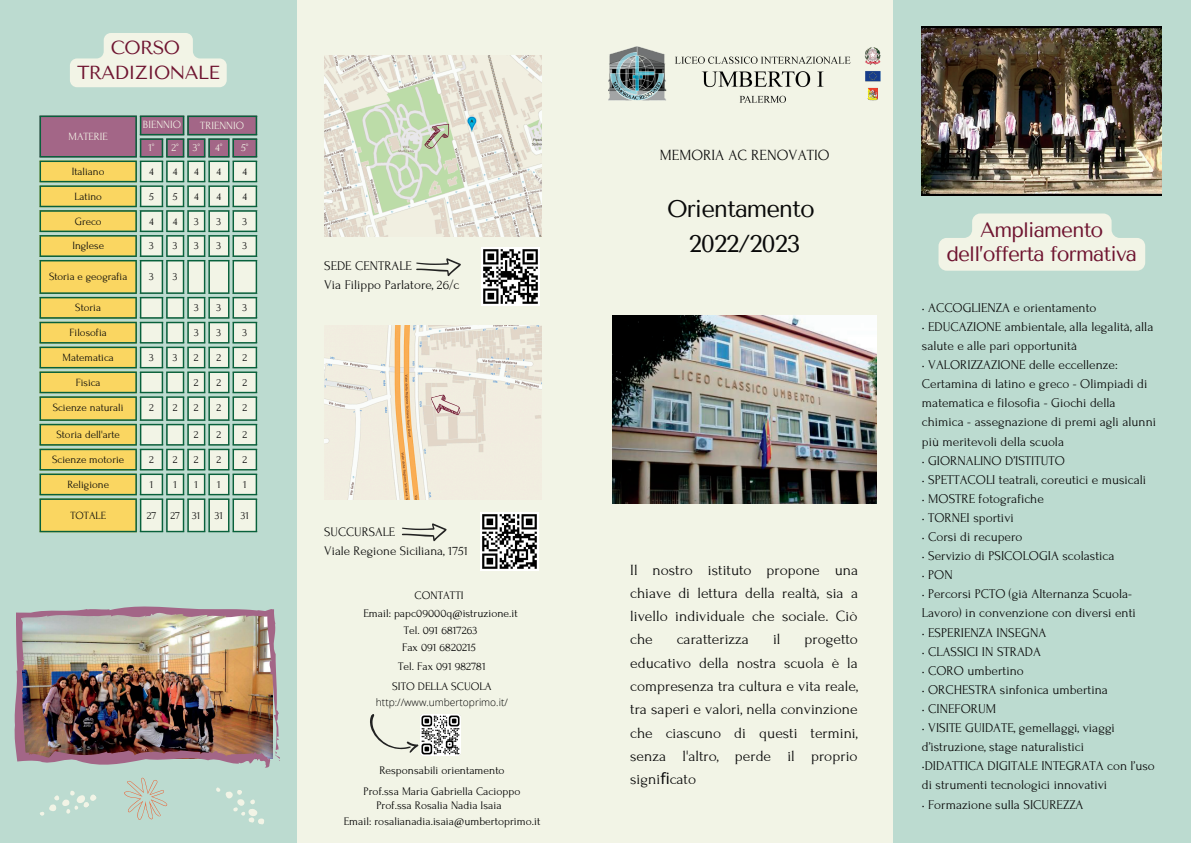
<style>
.page{position:relative;width:1191px;height:843px;background:#fff}
.page>*{position:absolute;margin:0;border:0;box-sizing:border-box;transform-origin:0 0}
.t1{font:23.9px/35.2px "Tenor Sans";letter-spacing:-.04em;color:#090909;text-align:center}
.t2{font:20.8px/24.4px "Tenor Sans";letter-spacing:-.04em;color:#6f1430;text-align:center}
.t3{font:18.8px/25.5px "Tenor Sans";letter-spacing:-.04em;color:#6f1430;text-align:center}
.t4{font:15.5px/23.2px "Forum";color:#090909;text-align:justify}
.t5{font:13.4px/19.1px "Forum";color:#090909}
.t6{font:13.3px/19.5px "Forum";color:#090909}
.t7{font:12.9px/19.3px "Forum";color:#090909}
.t8{font:11.5px/17.2px "Forum";color:#000;text-align:center}
.t9{font:11px "Forum";color:#090909}
.t10{font:11px "Forum";color:#f2f4e6}
.t11{font:300 10.2px "Open Sans";color:#000}
.s1{font-family:"Noto Sans"}
</style>
<div class="page">
<div style="left:0;top:0;width:1190px;height:842px;background:#f2f4e6"></div>
<div style="left:0;top:0;width:296px;height:842px;background:#bcdbd0"></div>
<div style="left:892px;top:0;width:298px;height:842px;background:#bcdbd0"></div>
<img style="left:921px;top:26px;width:240px;height:169px">
<img style="left:612px;top:315px;width:264px;height:188px">
<svg style="left:40px;top:115px;width:217px;height:417px;background:#bfc395"></svg>
<img style="left:324px;top:56px;width:217px;height:180px">
<svg style="left:424px;top:124px;width:25px;height:25px"></svg>
<img style="left:324px;top:325px;width:217px;height:174px">
<svg style="left:430px;top:390px;width:32px;height:31px"></svg>
<img style="left:481px;top:247px;width:58px;height:58px">
<img style="left:480px;top:512px;width:58px;height:58px">
<img style="left:420px;top:714px;width:41px;height:41px">
<svg style="left:416px;top:258px;width:45px;height:18px"></svg>
<svg style="left:402px;top:523px;width:45px;height:18px"></svg>
<svg style="left:370px;top:714px;width:49px;height:39px"></svg>
<img style="left:14px;top:606px;width:266px;height:161px">
<img style="left:608px;top:46px;width:272px;height:56px">
<svg style="left:938px;top:213px;width:207px;height:57px;background:#e9f0e2"></svg>
<svg style="left:70px;top:33px;width:157px;height:54px"></svg>
<svg style="left:40px;top:790px;width:57px;height:26px"></svg>
<svg style="left:124px;top:777px;width:140px;height:48px"></svg>
<h3 class="t3" style="left:77px;top:35px;width:144px">CORSO<br>TRADIZIONALE</h3>
<p class="t10" style="left:68px;top:130px;width:41px">MATERIE</p>
<p class="t10" style="left:143px;top:119px;width:40px">BIENNIO</p>
<p class="t10" style="left:200px;top:120px;width:45px">TRIENNIO</p>
<p class="t10" style="left:148px;top:142px;width:8px">1°</p>
<p class="t10" style="left:171px;top:142px;width:30px">2° 3°</p>
<p class="t10" style="left:215px;top:142px;width:9px">4°</p>
<p class="t10" style="left:241px;top:142px;width:9px">5°</p>
<p class="t9" style="left:72px;top:165px;width:34px">Italiano</p>
<p class="t9" style="left:149px;top:165px;width:6px">4</p>
<p class="t9" style="left:173px;top:165px;width:6px">4</p>
<p class="t9" style="left:194px;top:165px;width:6px">4</p>
<p class="t9" style="left:217px;top:165px;width:6px">4</p>
<p class="t9" style="left:242px;top:165px;width:6px">4</p>
<p class="t9" style="left:74px;top:190px;width:29px">Latino</p>
<p class="t9" style="left:149px;top:190px;width:6px">5</p>
<p class="t9" style="left:173px;top:190px;width:6px">5</p>
<p class="t9" style="left:194px;top:190px;width:6px">4</p>
<p class="t9" style="left:217px;top:190px;width:6px">4</p>
<p class="t9" style="left:242px;top:190px;width:6px">4</p>
<p class="t9" style="left:75px;top:215px;width:28px">Greco</p>
<p class="t9" style="left:149px;top:215px;width:6px">4</p>
<p class="t9" style="left:173px;top:215px;width:6px">4</p>
<p class="t9" style="left:194px;top:215px;width:6px">3</p>
<p class="t9" style="left:216px;top:215px;width:6px">3</p>
<p class="t9" style="left:242px;top:215px;width:6px">3</p>
<p class="t9" style="left:72px;top:240px;width:33px">Inglese</p>
<p class="t9" style="left:149px;top:240px;width:6px">3</p>
<p class="t9" style="left:173px;top:240px;width:6px">3</p>
<p class="t9" style="left:194px;top:240px;width:6px">3</p>
<p class="t9" style="left:216px;top:240px;width:6px">3</p>
<p class="t9" style="left:242px;top:240px;width:6px">3</p>
<p class="t9" style="left:49px;top:271px;width:80px">Storia e geografia</p>
<p class="t9" style="left:149px;top:271px;width:6px">3</p>
<p class="t9" style="left:173px;top:271px;width:6px">3</p>
<p class="t9" style="left:75px;top:301px;width:27px">Storia</p>
<p class="t9" style="left:194px;top:301px;width:6px">3</p>
<p class="t9" style="left:216px;top:301px;width:6px">3</p>
<p class="t9" style="left:242px;top:301px;width:6px">3</p>
<p class="t9" style="left:70px;top:326px;width:39px">Filosofia</p>
<p class="t9" style="left:194px;top:326px;width:6px">3</p>
<p class="t9" style="left:216px;top:326px;width:6px">3</p>
<p class="t9" style="left:242px;top:326px;width:6px">3</p>
<p class="t9" style="left:63px;top:351px;width:53px">Matematica</p>
<p class="t9" style="left:149px;top:351px;width:6px">3</p>
<p class="t9" style="left:173px;top:351px;width:6px">3</p>
<p class="t9" style="left:194px;top:351px;width:6px">2</p>
<p class="t9" style="left:216px;top:351px;width:6px">2</p>
<p class="t9" style="left:242px;top:351px;width:6px">2</p>
<p class="t9" style="left:76px;top:376px;width:26px">Fisica</p>
<p class="t9" style="left:194px;top:376px;width:6px">2</p>
<p class="t9" style="left:216px;top:376px;width:6px">2</p>
<p class="t9" style="left:242px;top:376px;width:6px">2</p>
<p class="t9" style="left:53px;top:402px;width:72px">Scienze naturali</p>
<p class="t9" style="left:149px;top:402px;width:6px">2</p>
<p class="t9" style="left:173px;top:402px;width:6px">2</p>
<p class="t9" style="left:194px;top:402px;width:6px">2</p>
<p class="t9" style="left:216px;top:402px;width:6px">2</p>
<p class="t9" style="left:242px;top:402px;width:6px">2</p>
<p class="t9" style="left:56px;top:428px;width:65px">Storia dell'arte</p>
<p class="t9" style="left:194px;top:428px;width:6px">2</p>
<p class="t9" style="left:216px;top:428px;width:6px">2</p>
<p class="t9" style="left:242px;top:428px;width:6px">2</p>
<p class="t9" style="left:52px;top:453px;width:73px">Scienze motorie</p>
<p class="t9" style="left:149px;top:453px;width:6px">2</p>
<p class="t9" style="left:173px;top:453px;width:6px">2</p>
<p class="t9" style="left:194px;top:453px;width:6px">2</p>
<p class="t9" style="left:216px;top:453px;width:6px">2</p>
<p class="t9" style="left:242px;top:453px;width:6px">2</p>
<p class="t9" style="left:67px;top:478px;width:43px">Religione</p>
<p class="t9" style="left:150px;top:478px;width:5px">1</p>
<p class="t9" style="left:173px;top:478px;width:5px">1</p>
<p class="t9" style="left:194px;top:478px;width:5px">1</p>
<p class="t9" style="left:217px;top:478px;width:5px">1</p>
<p class="t9" style="left:243px;top:478px;width:5px">1</p>
<p class="t9" style="left:70px;top:509px;width:37px">TOTALE</p>
<p class="t9" style="left:147px;top:509px;width:11px">27</p>
<p class="t9" style="left:170px;top:509px;width:31px">27 31</p>
<p class="t9" style="left:215px;top:509px;width:10px">31</p>
<p class="t9" style="left:241px;top:509px;width:10px">31</p>
<p class="t6" style="left:324px;top:256px;width:137px">SEDE CENTRALE<br>Via Filippo Parlatore, 26/c</p>
<p class="t7" style="left:324px;top:522px;width:145px">SUCCURSALE<br>Viale Regione Siciliana, 1751</p>
<p class="t8" style="left:363px;top:587px;width:156px">CONTATTI<br>Email: papc09000q@istruzione.it<br>Tel. 091 6817263<br>Fax 091 6820215</p>
<p class="t8" style="left:392px;top:656px;width:101px;line-height:20.2px">Tel. Fax 091 982781<br>SITO DELLA SCUOLA</p>
<p class="t11" style="left:376px;top:694px;width:133px">http://www.umbertoprimo.it/</p>
<p class="t8" style="left:363px;top:760px;width:158px;line-height:21px">Responsabili orientamento<br>Prof.ssa Maria Gabriella Cacioppo</p>
<p class="t8" style="left:344px;top:796px;width:198px;line-height:16.5px">Prof.ssa Rosalia Nadia Isaia<br>Email: rosalianadia.isaia@umbertoprimo.it</p>
<p class="t4" style="left:659px;top:143px;width:171px">MEMORIA AC RENOVATIO</p>
<h1 class="t1" style="left:667px;top:191px;width:149px">Orientamento<br>2022/2023</h1>
<p class="t4" style="left:630px;top:558px;width:229px">Il nostro istituto propone una chiave di lettura della realtà, sia a livello individuale che sociale. Ciò che</p>
<p class="t4" style="left:676px;top:628px;width:74px">caratterizza</p>
<p class="t4" style="left:773px;top:628px;width:9px">il</p>
<p class="t4" style="left:630px;top:628px;width:229px;text-indent:174px">progetto educativo della nostra scuola è la compresenza tra cultura e vita reale, tra saperi e valori, nella convinzione che ciascuno di questi termini, senza l'altro, perde il proprio signi<span class="s1">fi</span>cato</p>
<h2 class="t2" style="left:946px;top:217px;width:192px">Ampliamento dell’offerta formativa</h2>
<p class="t5" style="left:921px;top:298px;width:176px">• ACCOGLIENZA e orientamento</p>
<p class="t5" style="left:921px;top:317px;width:233px">• EDUCAZIONE ambientale, alla legalità, alla salute e alle pari opportunità</p>
<p class="t5" style="left:921px;top:355px;width:236px">• VALORIZZAZIONE delle eccellenze:<br>Certamina di latino e greco - Olimpiadi di matematica e filosofia - Giochi della chimica - assegnazione di premi agli alunni più meritevoli della scuola</p>
<p class="t5" style="left:921px;top:451px;width:144px">• GIORNALINO D’ISTITUTO</p>
<p class="t5" style="left:921px;top:470px;width:226px">• SPETTACOLI teatrali, coreutici e musicali</p>
<p class="t5" style="left:921px;top:489px;width:123px">• MOSTRE fotografiche</p>
<p class="t5" style="left:921px;top:508px;width:93px">• TORNEI sportivi</p>
<p class="t5" style="left:921px;top:527px;width:102px">• Corsi di recupero</p>
<p class="t5" style="left:921px;top:546px;width:194px">• Servizio di PSICOLOGIA scolastica</p>
<p class="t5" style="left:921px;top:565px;width:32px">• PON</p>
<p class="t5" style="left:921px;top:584px;width:215px">• Percorsi PCTO (già Alternanza Scuola-<br>Lavoro) in convenzione con diversi enti</p>
<p class="t5" style="left:921px;top:622px;width:126px">• ESPERIENZA INSEGNA</p>
<p class="t5" style="left:921px;top:641px;width:120px">• CLASSICI IN STRADA</p>
<p class="t5" style="left:921px;top:661px;width:103px">• CORO umbertino</p>
<p class="t5" style="left:921px;top:680px;width:187px">• ORCHESTRA sinfonica umbertina</p>
<p class="t5" style="left:921px;top:699px;width:76px">• CINEFORUM</p>
<p class="t5" style="left:921px;top:718px;width:194px">• VISITE GUIDATE, gemellaggi, viaggi d’istruzione, stage naturalistici</p>
<p class="t5" style="left:921px;top:756px;width:234px">•DIDATTICA DIGITALE INTEGRATA con l’uso di strumenti tecnologici innovativi</p>
<p class="t5" style="left:921px;top:794px;width:163px">• Formazione sulla SICUREZZA</p>
</div>
